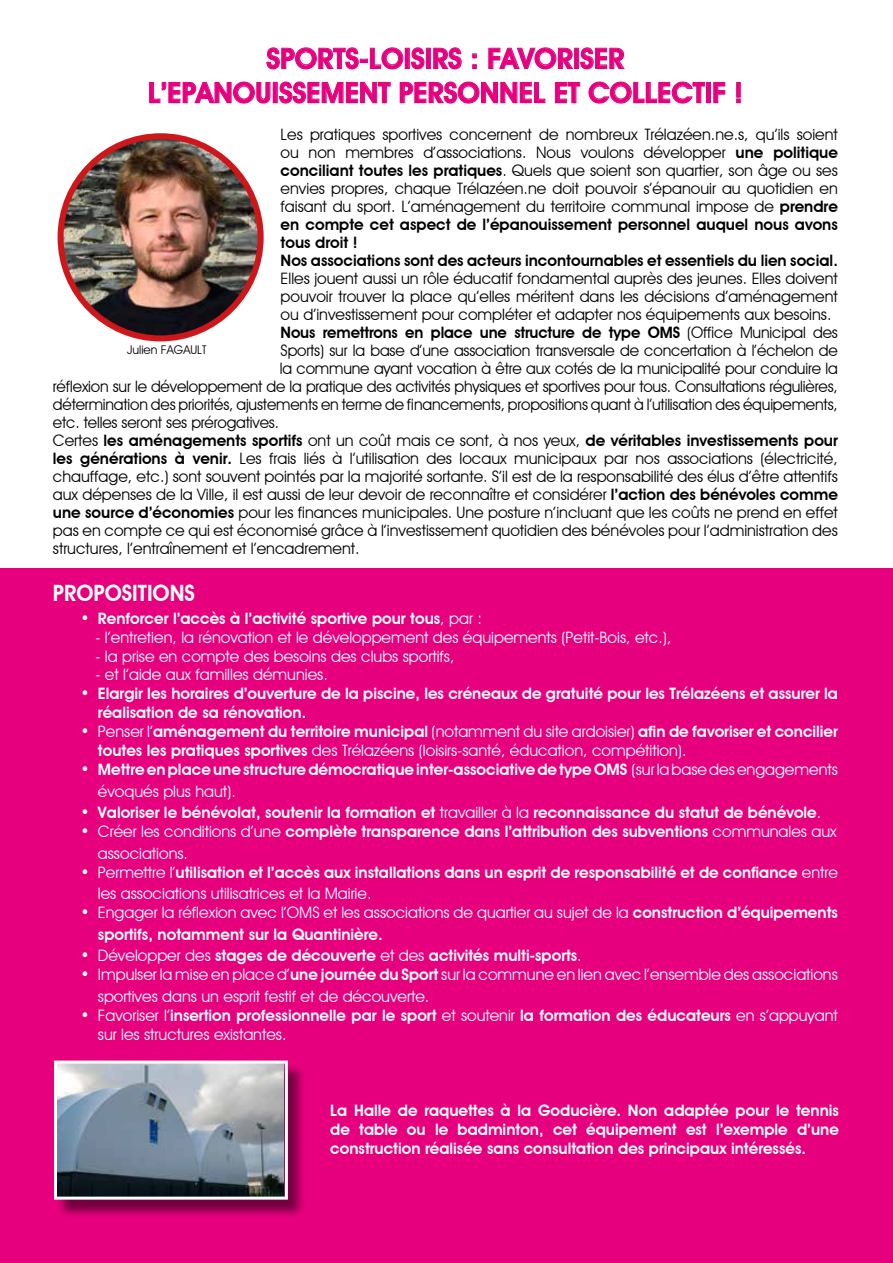
<style>
.page{position:relative;width:893px;height:1263px;background:#fff}
.page>*{position:absolute;margin:0;border:0;box-sizing:border-box;transform-origin:0 0}
.t1{font:600 28.5px/34.2px "Avant Garde IT Cby BT";color:#e6007d;text-align:center}
.t2{font:600 22.5px "Avant Garde IT Cby BT";color:#fff}
.t3{font:15.75px/18px "Avant Garde IT Cby BT";color:#000}
.t4{font:600 15.75px/18.9px "Avant Garde IT Cby BT";color:#fff}
.t5{font:15.75px/18.9px "Avant Garde IT Cby BT";color:#fff}
.t6{font:600 15.75px "Avant Garde IT Cby BT";color:#000}
.t7{font:12px "Avant Garde IT Cby BT";color:#000}
.s1{font-weight:600}
.s2{font-weight:400}
.s3{font-weight:400;font-size:16.5px}
.s4{font-size:16.5px}
</style>
<div class="page">
<hr style="left:892px;top:546px;width:1px;height:633px;background:#524998">
<div style="left:0;top:569px;width:893px;height:694px;background:#e6007d"></div>
<svg style="left:266px;top:47px;width:138px;height:23px"></svg>
<div style="left:405px;top:48px;width:5px;height:21px;border:1px solid #e6007d"></div>
<svg style="left:411px;top:47px;width:14px;height:23px"></svg>
<div style="left:426px;top:48px;width:5px;height:21px;border:1px solid #e6007d"></div>
<svg style="left:433px;top:47px;width:29px;height:23px"></svg>
<svg style="left:472px;top:53px;width:5px;height:5px"></svg>
<svg style="left:472px;top:64px;width:5px;height:5px"></svg>
<svg style="left:488px;top:47px;width:86px;height:23px"></svg>
<div style="left:574px;top:48px;width:5px;height:21px;border:1px solid #e6007d"></div>
<svg style="left:580px;top:47px;width:45px;height:23px"></svg>
<svg style="left:149px;top:81px;width:122px;height:23px"></svg>
<div style="left:273px;top:82px;width:5px;height:21px;border:1px solid #e6007d"></div>
<svg style="left:279px;top:81px;width:112px;height:23px"></svg>
<svg style="left:400px;top:81px;width:146px;height:23px"></svg>
<svg style="left:555px;top:82px;width:25px;height:21px"></svg>
<svg style="left:588px;top:81px;width:117px;height:23px"></svg>
<div style="left:706px;top:82px;width:5px;height:21px;border:1px solid #e6007d"></div>
<svg style="left:713px;top:82px;width:12px;height:21px"></svg>
<div style="left:736px;top:82px;width:5px;height:16px;border:1px solid #e6007d"></div>
<svg style="left:736px;top:99px;width:5px;height:4px"></svg>
<img style="left:61px;top:136px;width:200px;height:202px">
<div style="left:58px;top:133px;width:206px;height:208px;border:6px solid #cd171a;border-radius:50%"></div>
<div style="left:56px;top:1063px;width:250px;height:155px;background:#000;opacity:.5"></div>
<img style="left:58px;top:1064px;width:226px;height:131px">
<div style="left:54px;top:1060px;width:234px;height:139px;border:3px solid #fff"></div>
<h1 class="t1" style="left:148px;top:41px;width:596px">SPORTS-LOISIRS : FAVORISER<br>L’EPANOUISSEMENT PERSONNEL ET COLLECTIF !</h1>
<p class="t3" style="left:281px;top:125px;width:559px">Les pratiques sportives concernent de nombreux Trélazéen.ne.s, qu’ils soient ou non membres d’associations. Nous voulons développer <span class="s1">une politique conciliant toutes les pratiques</span>. Quels que soient son quartier, son âge ou ses envies propres, chaque Trélazéen.ne doit pouvoir s’épanouir au quotidien en faisant du sport. L’aménagement du territoire communal impose de <span class="s1">prendre en compte cet aspect de l’épanouissement personnel auquel nous avons tous droit !<br>Nos associations sont des acteurs incontournables et essentiels du lien social.</span></p>
<p class="t3" style="left:281px;top:269px;width:559px">Elles jouent aussi un rôle éducatif fondamental auprès des jeunes. Elles doivent</p>
<p class="t3" style="left:281px;top:287px;width:559px">pouvoir trouver la place qu’elles méritent dans les décisions d’aménagement</p>
<p class="t3" style="left:281px;top:305px;width:552px">ou d’investissement pour compléter et adapter nos équipements aux besoins.</p>
<p class="t6" style="left:281px;top:323px;width:559px">Nous remettrons en place une structure de type OMS <span class="s2">(Office Municipal des</span></p>
<p class="t3" style="left:281px;top:341px;width:559px">Sports) sur la base d’une association transversale de concertation à l’échelon de</p>
<p class="t3" style="left:280px;top:359px;width:559px">la commune ayant vocation à être aux cotés de la municipalité pour conduire la</p>
<p class="t3" style="left:53px;top:377px;width:786px">réflexion sur le développement de la pratique des activités physiques et sportives pour tous. Consultations régulières,</p>
<p class="t3" style="left:53px;top:395px;width:786px">détermination des priorités, ajustements en terme de financements, propositions quant à l’utilisation des équipements,</p>
<p class="t3" style="left:53px;top:413px;width:228px">etc. telles seront ses prérogatives.</p>
<p class="t6" style="left:53px;top:431px;width:786px"><span class="s2">Certes</span> les aménagements sportifs <span class="s2">ont un coût mais ce sont, à nos yeux,</span> de véritables investissements pour</p>
<p class="t3" style="left:53px;top:449px;width:786px"><span class="s1">les générations à venir.</span> Les frais liés à l’utilisation des locaux municipaux par nos associations (électricité,</p>
<p class="t3" style="left:53px;top:467px;width:786px">chauffage, etc.) sont souvent pointés par la majorité sortante. S’il est de la responsabilité des élus d’être attentifs</p>
<p class="t3" style="left:53px;top:485px;width:786px">aux dépenses de la Ville, il est aussi de leur devoir de reconnaître et considérer <span class="s1">l’action des bénévoles comme</span></p>
<p class="t3" style="left:53px;top:503px;width:786px"><span class="s1">une source d’économies</span> pour les finances municipales. Une posture n’incluant que les coûts ne prend en effet</p>
<p class="t3" style="left:53px;top:521px;width:786px">pas en compte ce qui est économisé grâce à l’investissement quotidien des bénévoles pour l’administration des</p>
<p class="t3" style="left:53px;top:539px;width:308px">structures, l’entraînement et l’encadrement.</p>
<h2 class="t2" style="left:53px;top:579px;width:144px">PROPOSITIONS</h2>
<p class="t4" style="left:81px;top:609px;width:403px"><span class="s3">•</span> Renforcer l’accès à l’activité sportive pour tous<span class="s2">, par :</span></p>
<p class="t5" style="left:95px;top:627px;width:577px">- l’entretien, la rénovation et le développement des équipements (Petit-Bois, etc.),</p>
<p class="t5" style="left:95px;top:646px;width:360px">- la prise en compte des besoins des clubs sportifs,</p>
<p class="t5" style="left:95px;top:665px;width:234px">- et l’aide aux familles démunies.</p>
<p class="t4" style="left:98px;top:684px;width:741px;text-indent:-17px"><span class="s3">•</span> Elargir les horaires d’ouverture de la piscine, les créneaux de gratuité pour les Trélazéens et assurer la réalisation de sa rénovation.</p>
<p class="t5" style="left:98px;top:722px;width:741px;text-indent:-17px"><span class="s4">•</span> Penser l’<span class="s1">aménagement du territoire municipal</span> (notamment du site ardoisier) <span class="s1">afin de favoriser et concilier toutes les pratiques sportives</span> des Trélazéens (loisirs-santé, éducation, compétition).</p>
<p class="t4" style="left:98px;top:758px;width:741px;line-height:21.6px;text-indent:-17px"><span class="s3">•</span> Mettre en place une structure démocratique inter-associative de type OMS <span class="s2">(sur la base des engagements évoqués plus haut).</span></p>
<p class="t4" style="left:81px;top:803px;width:742px"><span class="s3">•</span> Valoriser le bénévolat, soutenir la formation et <span class="s2">travailler à la</span> reconnaissance du statut de bénévole<span class="s2">.</span></p>
<p class="t4" style="left:98px;top:820px;width:740px;line-height:21.6px;text-indent:-17px"><span class="s3">•</span> <span class="s2">Créer les conditions d’une</span> complète transparence dans l’attribution des subventions <span class="s2">communales aux associations.</span></p>
<p class="t4" style="left:98px;top:861px;width:741px;line-height:21.6px;text-indent:-17px"><span class="s3">•</span> <span class="s2">Permettre l’</span>utilisation et l’accès aux installations dans un esprit de responsabilité et de confiance <span class="s2">entre les associations utilisatrices et la Mairie.</span></p>
<p class="t5" style="left:98px;top:901px;width:741px;line-height:21.6px;text-indent:-17px"><span class="s4">•</span> Engager la réflexion avec l’OMS et les associations de quartier au sujet de la <span class="s1">construction d’équipements sportifs, notamment sur la Quantinière.</span></p>
<p class="t4" style="left:81px;top:946px;width:503px"><span class="s3">•</span> <span class="s2">Développer des</span> stages de découverte <span class="s2">et des</span> activités multi-sports<span class="s2">.</span></p>
<p class="t5" style="left:98px;top:964px;width:741px;line-height:21.6px;text-indent:-17px"><span class="s4">•</span> Impulser la mise en place d’<span class="s1">une journée du Sport</span> sur la commune en lien avec l’ensemble des associations sportives dans un esprit festif et de découverte.</p>
<p class="t5" style="left:98px;top:1005px;width:741px;text-indent:-17px"><span class="s4">•</span> Favoriser l’<span class="s1">insertion professionnelle par le sport</span> et soutenir <span class="s1">la formation des éducateurs</span> en s’appuyant sur les structures existantes.</p>
<p class="t7" style="left:127px;top:343px;width:81px">Julien FAGAULT</p>
<p class="t4" style="left:330px;top:1101px;width:510px;text-align:justify">La Halle de raquettes à la Goducière. Non adaptée pour le tennis de table ou le badminton, cet équipement est l’exemple d’une construction réalisée sans consultation des principaux intéressés.</p>
</div>
